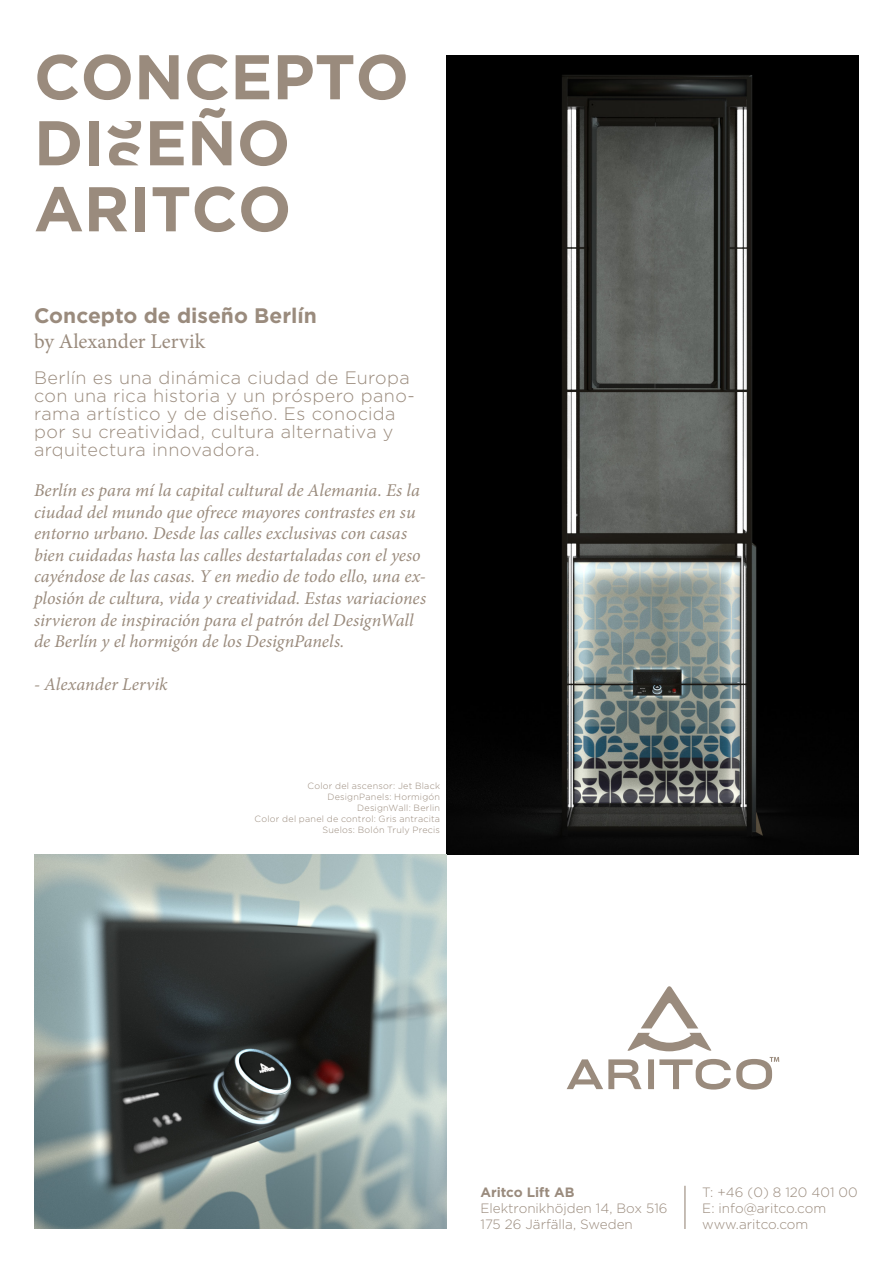
<style>
.page{position:relative;width:893px;height:1263px;background:#fff}
.page>*{position:absolute;margin:0;border:0;box-sizing:border-box;transform-origin:0 0}
.Rubbe{font:700 63px "Aritco Letter Lift";color:#9a8b7d}
.t1{font:700 21px "Gotham";color:#9a8b7d}
.t2{font:21px "Minion Pro";color:#9a8b7d}
.Minoion_Pro_10_Champ{font:italic 18px/21.6px "Minion Pro";color:#9a8b7d}
.Minoion_Pro_10_Champ-2{font:300 18px/18px "Gotham";letter-spacing:.02em;color:#9a8b7d}
.Adress{font:300 13.5px "Gotham";color:#9a8b7d}
.Adress-2{font:700 13.5px "Gotham";color:#9a8b7d}
.Minoion_Pro_10_Champ-3{font:300 9px "Gotham";letter-spacing:.025em;color:#9a8b7d}
</style>
<div class="page">
<img style="left:446px;top:55px;width:413px;height:800px">
<img style="left:34px;top:855px;width:412px;height:374px">
<svg style="left:627px;top:986px;width:85px;height:65px"></svg>
<svg style="left:567px;top:1057px;width:212px;height:32px"></svg>
<hr style="left:684px;top:1186px;width:1px;height:43px;background:#9a8b7d">
<p class="Rubbe" style="left:34px;top:35px;width:376px">CONCEPTO</p>
<p class="Rubbe" style="left:34px;top:101px;width:258px">DISEÑO</p>
<p class="Rubbe" style="left:34px;top:167px;width:259px">ARITCO</p>
<p class="t1" style="left:34px;top:302px;width:284px">Concepto de diseño Berlín</p>
<p class="t2" style="left:34px;top:328px;width:173px">by Alexander Lervik</p>
<p class="Minoion_Pro_10_Champ-2" style="left:34px;top:369px;width:382px">Berlín es una dinámica ciudad de Europa con una rica historia y un próspero pano&shy;rama artístico y de diseño. Es conocida por su creatividad, cultura alternativa y arquitectura innovadora.</p>
<p class="Minoion_Pro_10_Champ" style="left:34px;top:479px;width:394px">Berlín es para mí la capital cultural de Alemania. Es la ciudad del mundo que ofrece mayores contrastes en su entorno urbano. Desde las calles exclusivas con casas bien cuidadas hasta las calles destartaladas con el yeso cayéndose de las casas. Y en medio de todo ello, una ex&shy;plosión de cultura, vida y creatividad. Estas variaciones sirvieron de inspiración para el patrón del DesignWall de Berlín y el hormigón de los DesignPanels.</p>
<p class="Minoion_Pro_10_Champ" style="left:34px;top:674px;width:135px">- Alexander Lervik</p>
<p class="Minoion_Pro_10_Champ-3" style="left:308px;top:780px;width:134px">Color del ascensor: Jet Black</p>
<p class="Minoion_Pro_10_Champ-3" style="left:327px;top:791px;width:114px">DesignPanels: Hormigón</p>
<p class="Minoion_Pro_10_Champ-3" style="left:357px;top:802px;width:84px">DesignWall: Berlin</p>
<p class="Minoion_Pro_10_Champ-3" style="left:255px;top:813px;width:187px">Color del panel de control: Gris antracita</p>
<p class="Minoion_Pro_10_Champ-3" style="left:322px;top:824px;width:119px">Suelos: Bolón Truly Precis</p>
<p class="Adress-2" style="left:480px;top:1183px;width:95px">Aritco Lift AB</p>
<p class="Adress" style="left:480px;top:1199px;width:189px">Elektronikhöjden 14, Box 516</p>
<p class="Adress" style="left:480px;top:1216px;width:154px">175 26 Järfälla, Sweden</p>
<p class="Adress" style="left:702px;top:1183px;width:157px">T: +46 (0) 8 120 401 00</p>
<p class="Adress" style="left:702px;top:1199px;width:125px">E: info@aritco.com</p>
<p class="Adress" style="left:702px;top:1216px;width:108px">www.aritco.com</p>
</div>
